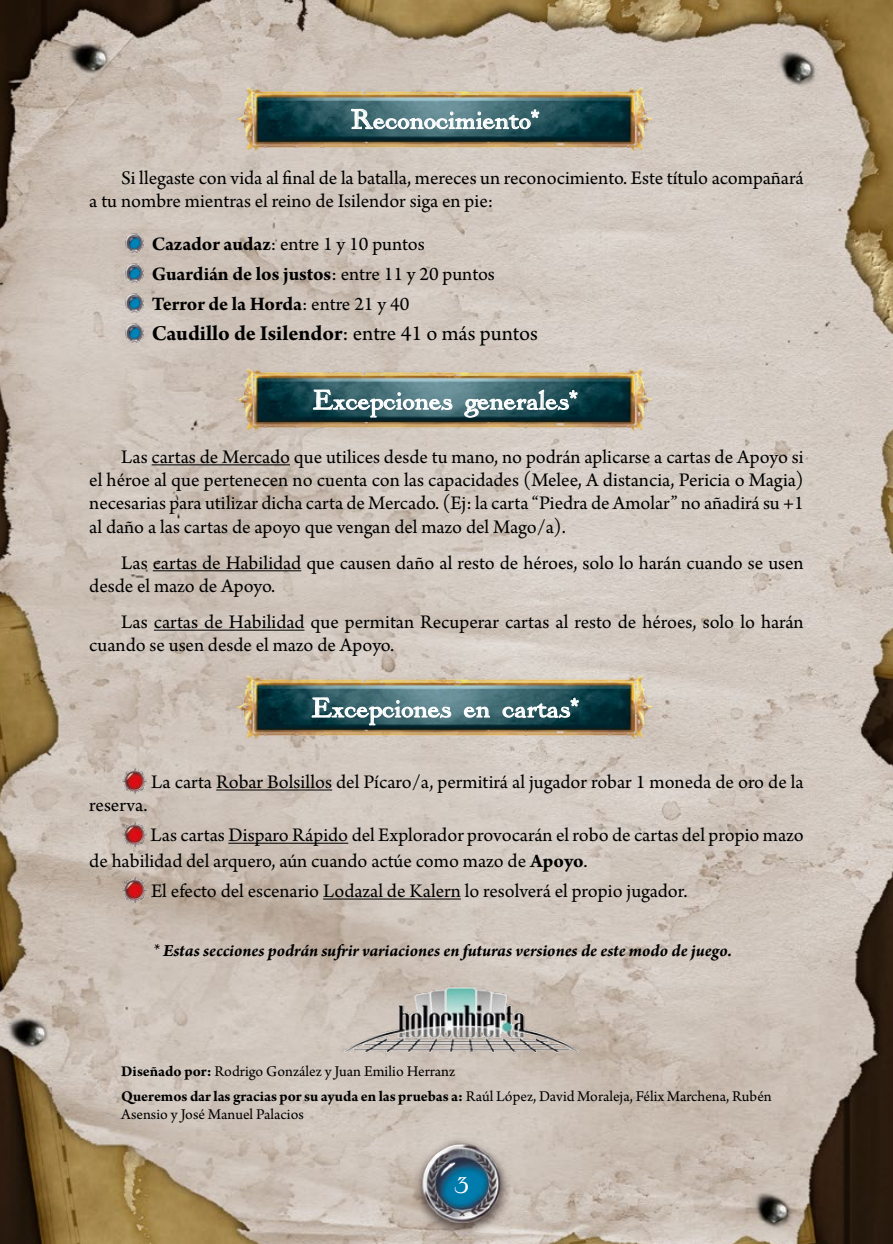
<style>
.page{position:relative;width:893px;height:1244px;background:#fff}
.page>*{position:absolute;margin:0;border:0;box-sizing:border-box;transform-origin:0 0}
.Heading_1{font:27px "Mayflower Antique";color:#fff}
.t1{font:700 22.5px "Arno Pro";color:#000}
.t2{font:22.5px "Mayflower Antique";color:#fff}
.t3{font:20.25px/23.4px "Arno Pro";color:#000}
.t4{font:700 20.25px "Arno Pro";letter-spacing:-.005em;color:#000}
.t5{font:italic 700 18px "Arno Pro";color:#000}
.t6{font:15.75px/18px "Arno Pro";color:#000}
.s1{font-weight:700}
.s2{font-weight:400}
</style>
<div class="page">
<img style="left:0;top:0;width:893px;height:1244px">
<img style="left:394px;top:1113px;width:136px;height:131px">
<img style="left:121px;top:230px;width:27px;height:26px">
<img style="left:121px;top:259px;width:27px;height:27px">
<img style="left:121px;top:289px;width:27px;height:27px">
<img style="left:121px;top:319px;width:27px;height:27px">
<hr style="left:152px;top:464px;width:138px;height:1px;background:#000">
<hr style="left:153px;top:570px;width:148px;height:1px;background:#000">
<hr style="left:154px;top:629px;width:150px;height:2px;background:#000">
<img style="left:235px;top:86px;width:416px;height:64px">
<svg style="left:350px;top:74px;width:190px;height:101px;background:#9ca29a"></svg>
<img style="left:235px;top:367px;width:416px;height:64px">
<svg style="left:312px;top:354px;width:141px;height:101px;background:#9ba199"></svg>
<svg style="left:464px;top:354px;width:114px;height:101px;background:#989f97"></svg>
<img style="left:235px;top:675px;width:416px;height:64px">
<svg style="left:311px;top:662px;width:141px;height:101px;background:#9aa098"></svg>
<svg style="left:463px;top:662px;width:28px;height:101px;background:#9ea59c"></svg>
<svg style="left:502px;top:697px;width:77px;height:27px;background:#4d7279"></svg>
<hr style="left:216px;top:789px;width:116px;height:1px;background:#000">
<hr style="left:228px;top:843px;width:120px;height:1px;background:#000">
<hr style="left:323px;top:898px;width:138px;height:1px;background:#000">
<img style="left:121px;top:768px;width:27px;height:27px">
<img style="left:121px;top:821px;width:27px;height:27px">
<img style="left:121px;top:877px;width:27px;height:27px">
<img style="left:336px;top:979px;width:252px;height:82px">
<p class="Heading_1" style="left:350px;top:103px;width:191px">Reconocimiento*</p>
<p class="t3" style="left:89px;top:167px;width:716px;text-indent:32px">Si llegaste con vida al final de la batalla, mereces un reconocimiento. Este título acompañará a tu nombre mientras el reino de Isilendor siga en pie:</p>
<p class="t3" style="left:152px;top:233px;width:274px"><span class="s1">Cazador audaz</span>: entre 1 y 10 puntos</p>
<p class="t4" style="left:152px;top:262px;width:345px">Guardián de los justos<span class="s2">: entre 11 y 20 puntos</span></p>
<p class="t4" style="left:152px;top:292px;width:259px">Terror de la Horda<span class="s2">: entre 21 y 40</span></p>
<p class="t1" style="left:152px;top:320px;width:388px">Caudillo de Isilendor<span class="s2">: entre 41 o más puntos</span></p>
<p class="Heading_1" style="left:312px;top:383px;width:268px">Excepciones generales*</p>
<p class="t3" style="left:89px;top:446px;width:716px;text-align:justify;text-indent:32px">Las cartas de Mercado que utilices desde tu mano, no podrán aplicarse a cartas de Apoyo si el héroe al que pertenecen no cuenta con las capacidades (Melee, A distancia, Pericia o Magia) necesarias para utilizar dicha carta de Mercado. (Ej: la carta “Piedra de Amolar” no añadirá su +1 al daño a las cartas de apoyo que vengan del mazo del Mago/a).</p>
<p class="t3" style="left:89px;top:552px;width:716px;text-indent:32px">Las cartas de Habilidad que causen daño al resto de héroes, solo lo harán cuando se usen desde el mazo de Apoyo.</p>
<p class="t3" style="left:89px;top:611px;width:716px;text-indent:32px">Las cartas de Habilidad que permitan Recuperar cartas al resto de héroes, solo lo harán cuando se usen desde el mazo de Apoyo.</p>
<p class="Heading_1" style="left:311px;top:691px;width:270px">Excepciones en cartas*</p>
<p class="t3" style="left:151px;top:771px;width:654px">La carta Robar Bolsillos del Pícaro/a, permitirá al jugador robar 1 moneda de oro de la</p>
<p class="t3" style="left:89px;top:794px;width:60px">reserva.</p>
<p class="t3" style="left:89px;top:823px;width:716px;line-height:25.9px;text-indent:61px">Las cartas Disparo Rápido del Explorador provocarán el robo de cartas del propio mazo de habilidad del arquero, aún cuando actúe como mazo de <span class="s1">Apoyo</span>.</p>
<p class="t3" style="left:151px;top:880px;width:538px">El efecto del escenario Lodazal de Kalern lo resolverá el propio jugador.</p>
<p class="t5" style="left:153px;top:940px;width:580px"><span class="s2">*</span> Estas secciones podrán sufrir variaciones en futuras versiones de este modo de juego.</p>
<p class="t6" style="left:121px;top:1063px;width:335px"><span class="s1">Diseñado por:</span> Rodrigo González y Juan Emilio Herranz</p>
<p class="t6" style="left:121px;top:1088px;width:652px"><span class="s1">Queremos dar las gracias por su ayuda en las pruebas a:</span> Raúl López, David Moraleja, Félix Marchena, Rubén<br>Asensio y José Manuel Palacios</p>
<p class="t2" style="left:452px;top:1171px;width:19px">3</p>
</div>
